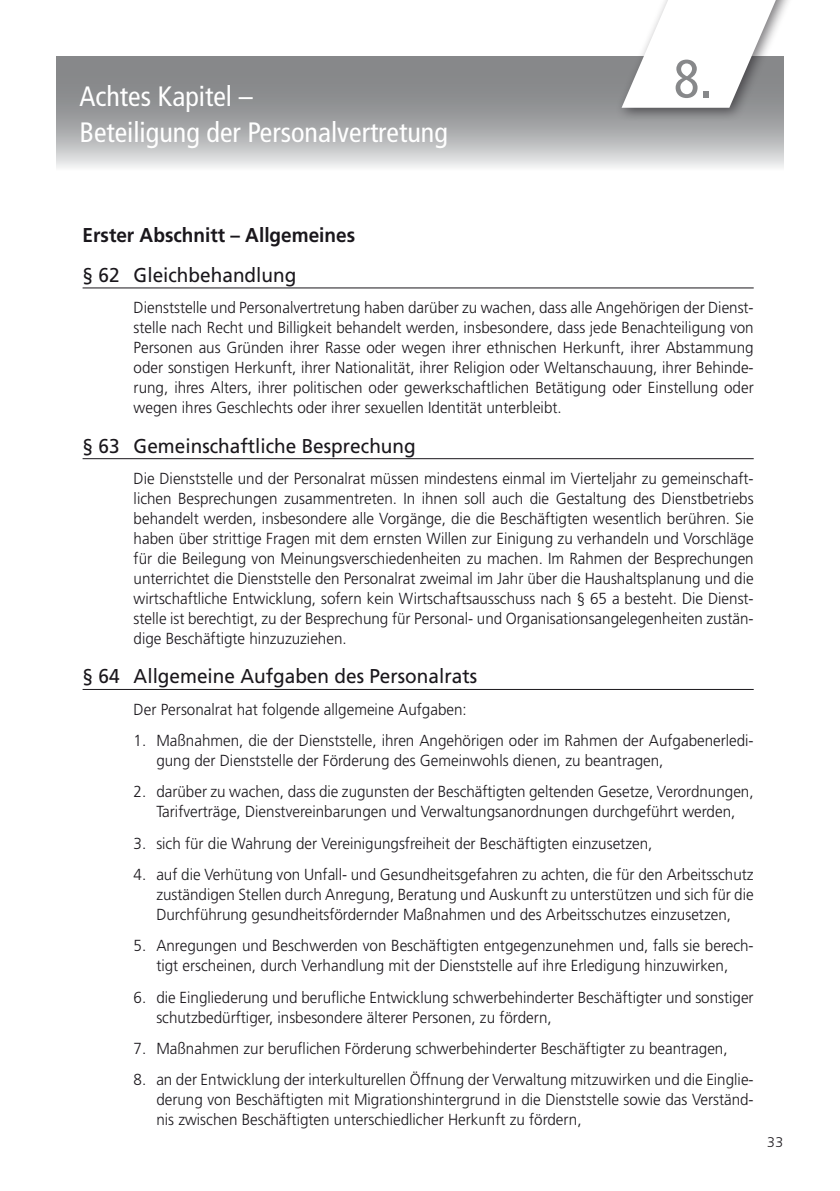
<style>
.page{position:relative;width:840px;height:1191px;background:#fff}
.page>*{position:absolute;margin:0;border:0;box-sizing:border-box;transform-origin:0 0}
.t1{font:condensed 54px "Frutiger";color:#87888a}
.t2{font:condensed 28px/36px "Frutiger";color:#fff}
.t3{font:20px "Frutiger";color:#1a171c;scale:.95 1}
.t4{font:700 20px "Frutiger";color:#1a171c;scale:.95 1}
.t5{font:300 16px/20px "Frutiger";color:#1a171c;text-align:justify;scale:.95 1}
.t6{font:300 14px "Frutiger";color:#1a171c}
</style>
<div class="page">
<svg style="left:57px;top:57px;width:725px;height:111px;background:#a7a8aa"></svg>
<div style="left:614px;top:0;width:181px;height:122px;background:#1a171c;opacity:.57"></div>
<svg style="left:621px;top:0;width:154px;height:108px"></svg>
<hr style="left:82px;top:287px;width:671px;height:1px;background:#1a171c">
<hr style="left:82px;top:458px;width:671px;height:1px;background:#1a171c">
<hr style="left:82px;top:689px;width:671px;height:1px;background:#1a171c">
<h2 class="t2" style="left:79px;top:79px;width:369px">Achtes Kapitel –<br>Beteiligung der Personalvertretung</h2>
<h1 class="t1" style="left:673px;top:47px;width:40px">8.</h1>
<p class="t4" style="left:82px;top:224px;width:288px">Erster Abschnitt – Allgemeines</p>
<p class="t3" style="left:82px;top:263px;width:226px">§ 62 Gleichbehandlung</p>
<p class="t5" style="left:134px;top:297px;width:654px">Dienststelle und Personalvertretung haben darüber zu wachen, dass alle Angehörigen der Dienst&shy;stelle nach Recht und Billigkeit behandelt werden, insbesondere, dass jede Benachteiligung von Personen aus Gründen ihrer Rasse oder wegen ihrer ethnischen Herkunft, ihrer Abstammung oder sonstigen Herkunft, ihrer Nationalität, ihrer Religion oder Weltanschauung, ihrer Behinde&shy;rung, ihres Alters, ihrer politischen oder gewerkschaftlichen Betätigung oder Einstellung oder wegen ihres Geschlechts oder ihrer sexuellen Identität unterbleibt.</p>
<p class="t3" style="left:82px;top:434px;width:352px">§ 63 Gemeinschaftliche Besprechung</p>
<p class="t5" style="left:134px;top:468px;width:653px">Die Dienststelle und der Personalrat müssen mindestens einmal im Vierteljahr zu gemeinschaft&shy;lichen Besprechungen zusammentreten. In ihnen soll auch die Gestaltung des Dienstbetriebs behandelt werden, insbesondere alle Vorgänge, die die Beschäftigten wesentlich berühren. Sie haben über strittige Fragen mit dem ernsten Willen zur Einigung zu verhandeln und Vorschläge für die Beilegung von Meinungsverschiedenheiten zu machen. Im Rahmen der Besprechungen unterrichtet die Dienststelle den Personalrat zweimal im Jahr über die Haushaltsplanung und die wirtschaftliche Entwicklung, sofern kein Wirtschaftsausschuss nach § 65 a besteht. Die Dienst&shy;stelle ist berechtigt, zu der Besprechung für Personal- und Organisationsangelegenheiten zustän&shy;dige Beschäftigte hinzuzuziehen.</p>
<p class="t3" style="left:82px;top:664px;width:416px">§ 64 Allgemeine Aufgaben des Personalrats</p>
<p class="t5" style="left:134px;top:699px;width:352px">Der Personalrat hat folgende allgemeine Aufgaben:</p>
<p class="t5" style="left:156px;top:730px;width:630px;text-indent:-23px">1. Maßnahmen, die der Dienststelle, ihren Angehörigen oder im Rahmen der Aufgabenerledi&shy;gung der Dienststelle der Förderung des Gemeinwohls dienen, zu beantragen,</p>
<p class="t5" style="left:134px;top:781px;width:653px;text-align:center">2. darüber zu wachen, dass die zugunsten der Beschäftigten geltenden Gesetze, Verordnungen,<br>Tarifverträge, Dienstvereinbarungen und Verwaltungsanordnungen durchgeführt werden,</p>
<p class="t5" style="left:134px;top:833px;width:547px">3. sich für die Wahrung der Vereinigungsfreiheit der Beschäftigten einzusetzen,</p>
<p class="t5" style="left:156px;top:864px;width:630px;text-indent:-23px">4. auf die Verhütung von Unfall- und Gesundheitsgefahren zu achten, die für den Arbeitsschutz zuständigen Stellen durch Anregung, Beratung und Auskunft zu unterstützen und sich für die Durchführung gesundheitsfördernder Maßnahmen und des Arbeitsschutzes einzusetzen,</p>
<p class="t5" style="left:133px;top:936px;width:653px;text-align:center">5. Anregungen und Beschwerden von Beschäftigten entgegenzunehmen und, falls sie berech&shy;tigt erscheinen, durch Verhandlung mit der Dienststelle auf ihre Erledigung hinzuwirken,</p>
<p class="t5" style="left:156px;top:987px;width:630px;text-indent:-23px">6. die Eingliederung und berufliche Entwicklung schwerbehinderter Beschäftigter und sonstiger schutzbedürftiger, insbesondere älterer Personen, zu fördern,</p>
<p class="t5" style="left:134px;top:1038px;width:626px">7. Maßnahmen zur beruflichen Förderung schwerbehinderter Beschäftigter zu beantragen,</p>
<p class="t5" style="left:156px;top:1070px;width:630px;text-indent:-23px">8. an der Entwicklung der interkulturellen Öffnung der Verwaltung mitzuwirken und die Einglie&shy;derung von Beschäftigten mit Migrationshintergrund in die Dienststelle sowie das Verständ&shy;nis zwischen Beschäftigten unterschiedlicher Herkunft zu fördern,</p>
<p class="t6" style="left:766px;top:1133px;width:17px">33</p>
</div>
